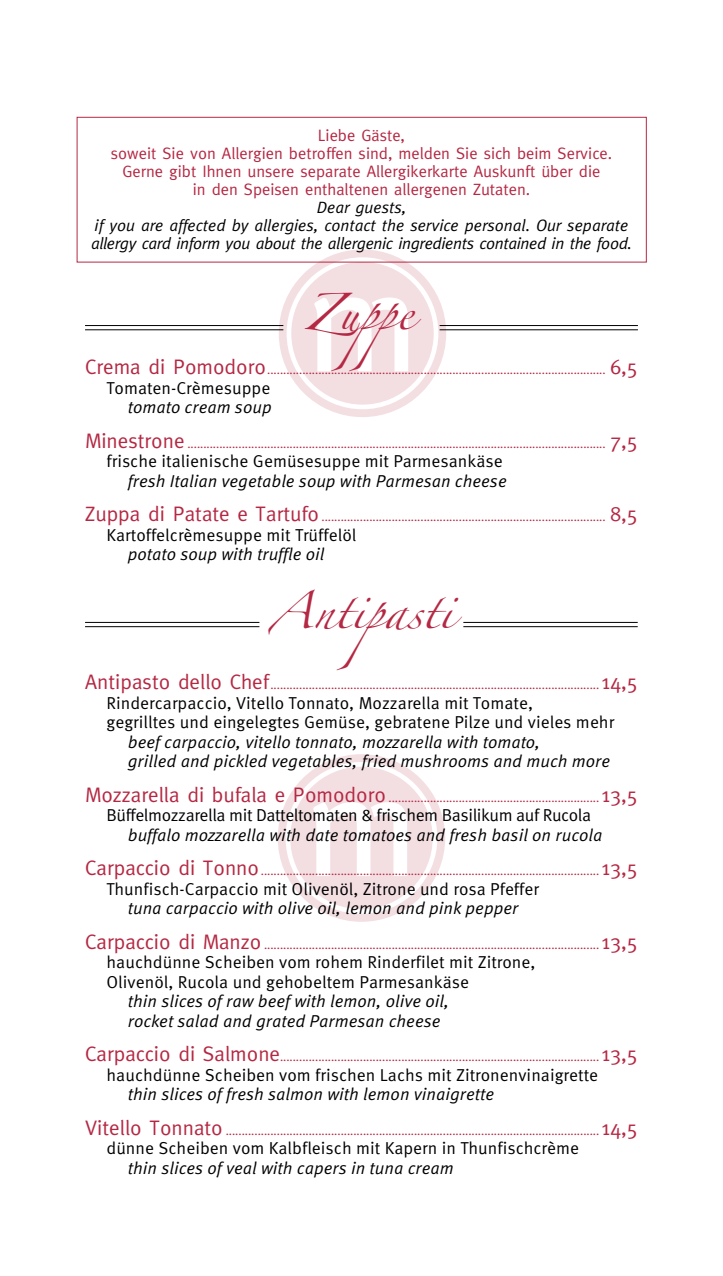
<style>
.page{position:relative;width:723px;height:1276px;background:#fff}
.page>*{position:absolute;margin:0;border:0;box-sizing:border-box;transform-origin:0 0}
.t1{font:33px "Zapfino";color:#b52843}
.t2{font:17.25px/19.5px "Meta OT Norm";color:#000}
.t3{font:17.25px/19.5px "Meta OT Norm Ita";color:#000}
.t4{font:17.25px "Meta OT Norm";letter-spacing:-.025em;color:#000}
.t5{font:16.5px/18px "Meta";color:#b52843;text-align:center}
.t6{font:italic 16.5px/18px "Meta";color:#000;text-align:center}
.t7{font:12px "Meta";color:#b52843}
.s1{font-size:21px}
</style>
<div class="page">
<svg style="left:279px;top:249px;width:167px;height:168px;background:#f4e0e4"></svg>
<div style="left:287px;top:257px;width:151px;height:152px;border:5px solid #fff;border-radius:50%"></div>
<svg style="left:314px;top:297px;width:94px;height:74px"></svg>
<svg style="left:278px;top:754px;width:167px;height:168px;background:#f4e1e4"></svg>
<div style="left:286px;top:762px;width:151px;height:152px;border:5px solid #fff;border-radius:50%"></div>
<svg style="left:313px;top:802px;width:94px;height:74px"></svg>
<hr style="left:85px;top:622px;width:174px;height:1px;background:#000">
<hr style="left:85px;top:626px;width:174px;height:1px;background:#000">
<hr style="left:463px;top:622px;width:175px;height:1px;background:#000">
<hr style="left:463px;top:626px;width:175px;height:1px;background:#000">
<hr style="left:85px;top:325px;width:198px;height:1px;background:#000">
<hr style="left:85px;top:329px;width:198px;height:1px;background:#000">
<hr style="left:440px;top:325px;width:198px;height:1px;background:#000">
<hr style="left:440px;top:329px;width:198px;height:1px;background:#000">
<div style="left:77px;top:117px;width:570px;height:145px;border:1px solid #b52843"></div>
<h3 class="t5" style="left:111px;top:126px;width:503px">Liebe Gäste,<br>soweit Sie von Allergien betroffen sind, melden Sie sich beim Service.<br>Gerne gibt Ihnen unsere separate Allergikerkarte Auskunft über die<br>in den Speisen enthaltenen allergenen Zutaten.</h3>
<h3 class="t6" style="left:91px;top:198px;width:542px">Dear guests,<br>if you are affected by allergies, contact the service personal. Our separate allergy card inform you about the allergenic ingredients contained in the food.</h3>
<h1 class="t1" style="left:303px;top:298px;width:134px">Z uppe</h1>
<p class="t7" style="left:85px;top:363px;width:554px"><span class="s1">Crema di Pomodoro</span>.......................................................................................................... <span class="s1">6,5</span></p>
<h2 class="t2" style="left:107px;top:378px;width:165px">Tomaten-Crèmesuppe</h2>
<h2 class="t3" style="left:128px;top:398px;width:145px">tomato cream soup</h2>
<p class="t7" style="left:85px;top:436px;width:554px"><span class="s1">Minestrone</span> ................................................................................................................................... <span class="s1">7,5</span></p>
<h2 class="t2" style="left:107px;top:452px;width:398px">frische italienische Gemüsesuppe mit Parmesankäse</h2>
<h2 class="t3" style="left:128px;top:471px;width:380px">fresh Italian vegetable soup with Parmesan cheese</h2>
<p class="t7" style="left:85px;top:510px;width:554px"><span class="s1">Zuppa di Patate e Tartufo</span> ......................................................................................... <span class="s1">8,5</span></p>
<h2 class="t2" style="left:107px;top:525px;width:251px">Kartoffelcrèmesuppe mit Trüffelöl</h2>
<h2 class="t3" style="left:128px;top:545px;width:198px">potato soup with truffle oil</h2>
<h1 class="t1" style="left:269px;top:597px;width:186px">Antipasti</h1>
<p class="t7" style="left:85px;top:678px;width:554px"><span class="s1">Antipasto dello Chef</span>....................................................................................................... <span class="s1">14,5</span></p>
<h2 class="t2" style="left:107px;top:693px;width:509px">Rindercarpaccio, Vitello Tonnato, Mozzarella mit Tomate,<br>gegrilltes und eingelegtes Gemüse, gebratene Pilze und vieles mehr</h2>
<h2 class="t3" style="left:128px;top:732px;width:484px">beef carpaccio, vitello tonnato, mozzarella with tomato,<br>grilled and pickled vegetables, fried mushrooms and much more</h2>
<p class="t7" style="left:85px;top:790px;width:554px"><span class="s1">Mozzarella di bufala e Pomodoro</span> .................................................................. <span class="s1">13,5</span></p>
<h2 class="t4" style="left:107px;top:805px;width:486px">Büffelmozzarella mit Datteltomaten &amp; frischem Basilikum auf Rucola</h2>
<h2 class="t3" style="left:128px;top:825px;width:476px">buffalo mozzarella with date tomatoes and fresh basil on rucola</h2>
<p class="t7" style="left:85px;top:864px;width:554px"><span class="s1">Carpaccio di Tonno</span>.......................................................................................................... <span class="s1">13,5</span></p>
<h2 class="t2" style="left:107px;top:879px;width:434px">Thunfisch-Carpaccio mit Olivenöl, Zitrone und rosa Pfeffer</h2>
<h2 class="t3" style="left:128px;top:899px;width:392px">tuna carpaccio with olive oil, lemon and pink pepper</h2>
<p class="t7" style="left:85px;top:937px;width:554px"><span class="s1">Carpaccio di Manzo</span> ......................................................................................................... <span class="s1">13,5</span></p>
<h2 class="t2" style="left:107px;top:953px;width:430px">hauchdünne Scheiben vom rohem Rinderfilet mit Zitrone,<br>Olivenöl, Rucola und gehobeltem Parmesankäse</h2>
<h2 class="t3" style="left:128px;top:992px;width:323px">thin slices of raw beef with lemon, olive oil, rocket salad and grated Parmesan cheese</h2>
<p class="t7" style="left:85px;top:1050px;width:554px"><span class="s1">Carpaccio di Salmone</span>.................................................................................................... <span class="s1">13,5</span></p>
<h2 class="t2" style="left:107px;top:1065px;width:493px">hauchdünne Scheiben vom frischen Lachs mit Zitronenvinaigrette</h2>
<h2 class="t3" style="left:128px;top:1085px;width:368px">thin slices of fresh salmon with lemon vinaigrette</h2>
<p class="t7" style="left:85px;top:1123px;width:554px"><span class="s1">Vitello Tonnato</span> ..................................................................................................................... <span class="s1">14,5</span></p>
<h2 class="t2" style="left:107px;top:1139px;width:474px">dünne Scheiben vom Kalbfleisch mit Kapern in Thunfischcrème</h2>
<h2 class="t3" style="left:128px;top:1158px;width:327px">thin slices of veal with capers in tuna cream</h2>
</div>
